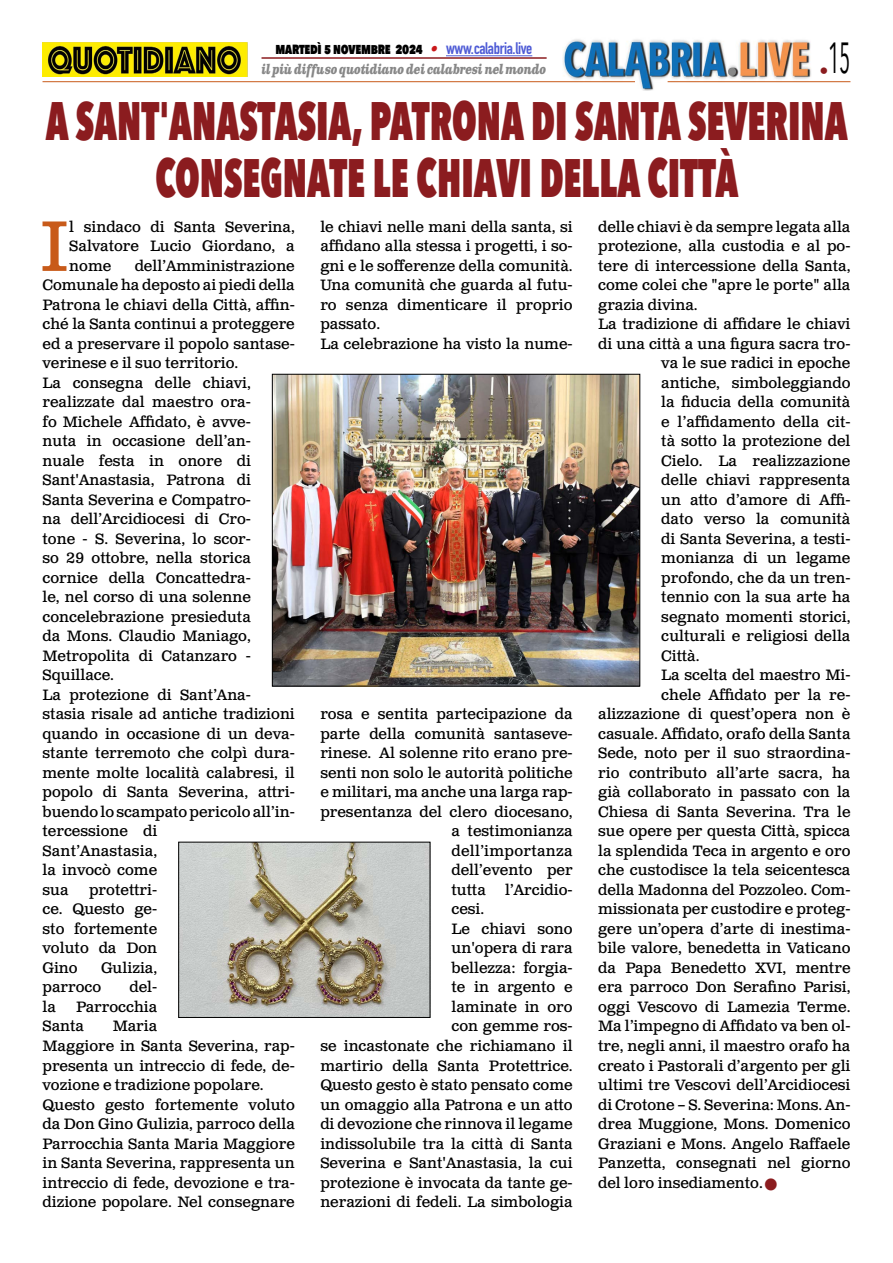
<style>
.page{position:relative;width:893px;height:1263px;background:#fff}
.page>*{position:absolute;margin:0;border:0;box-sizing:border-box;transform-origin:0 0}
.t1{font:71.25px "Clarendon Text Pro";color:#c85a19}
.t2{font:800 54px/57px "Avenir Next Condensed";color:#8b1c1f;text-align:center;scale:.71 1}
.t3{font:43.5px "Avenir Next Condensed";color:#000;scale:.55 1}
.t4{font:15px/19.5px "Clarendon Text Pro";color:#000}
.t5{font:800 15px "Avenir Next Condensed";letter-spacing:-.02em;color:#000;scale:.9 1}
.t6{font:15px "Clarendon Text Pro";letter-spacing:.02em;color:#000}
.t7{font:italic 700 13.5px "Clarendon Text Pro";letter-spacing:-.04em;color:#878787;scale:.79 1}
.s1{font-family:"Clarendon Text Pro";font-weight:700;font-style:italic;color:#ca181a}
.s2{font-family:"DIN Condensed";font-weight:700;font-size:16.5px;color:#4f5cd6}
.s3{color:#8b1c1f}
</style>
<div class="page">
<img style="left:563px;top:39px;width:248px;height:51px">
<hr style="left:43px;top:81px;width:592px;height:1px;background:#c85a19">
<hr style="left:668px;top:81px;width:182px;height:1px;background:#c85a19">
<hr style="left:446px;top:55px;width:86px;height:1px;background:#4f5cd6">
<hr style="left:261px;top:57px;width:286px;height:2px;background:#8b1c1f">
<img style="left:43px;top:42px;width:204px;height:35px">
<img style="left:274px;top:376px;width:364px;height:308px">
<div style="left:272px;top:374px;width:368px;height:312px;border:1px solid #000"></div>
<img style="left:180px;top:844px;width:248px;height:172px">
<div style="left:178px;top:842px;width:252px;height:176px;border:1px solid #000"></div>
<h3 class="t3" style="left:820px;top:20px;width:58px"><sub>•</sub>15</h3>
<p class="t5" style="left:276px;top:39px;width:287px">martedì 5 novembre 2024 <span class="s1">•</span> <span class="s2">www.calabria.live</span></p>
<p class="t7" style="left:261px;top:61px;width:362px">il più diffuso quotidiano dei calabresi nel mondo</p>
<h2 class="t2" style="left:46px;top:92px;width:1131px">A SANT'ANASTASIA, PATRONA DI SANTA SEVERINA<br>CONSEGNATE LE CHIAVI DELLA CITTÀ</h2>
<h1 class="t1" style="left:40px;top:203px;width:31px">I</h1>
<p class="t4" style="left:69px;top:218px;width:227px;text-align:justify">l sindaco di Santa Severina, Salvatore Lucio Giordano, a nome</p>
<p class="t4" style="left:598px;top:218px;width:254px">delle chiavi è da sempre legata alla</p>
<p class="t4" style="left:598px;top:237px;width:254px">protezione, alla custodia e al po-</p>
<p class="t4" style="left:598px;top:257px;width:254px">tere di intercessione della Santa,</p>
<p class="t4" style="left:598px;top:276px;width:254px">come colei che "apre le porte" alla</p>
<p class="t4" style="left:598px;top:296px;width:101px">grazia divina.</p>
<p class="t4" style="left:598px;top:315px;width:254px">La tradizione di affidare le chiavi</p>
<p class="t4" style="left:598px;top:335px;width:254px">di una città a una figura sacra tro-</p>
<p class="t4" style="left:661px;top:354px;width:191px">va le sue radici in epoche</p>
<p class="t4" style="left:661px;top:374px;width:191px">antiche, simboleggiando</p>
<p class="t4" style="left:661px;top:393px;width:191px">la fiducia della comunità</p>
<p class="t4" style="left:661px;top:413px;width:191px">e l’affidamento della cit-</p>
<p class="t4" style="left:661px;top:432px;width:191px">tà sotto la protezione del</p>
<p class="t4" style="left:661px;top:452px;width:191px">Cielo. La realizzazione</p>
<p class="t4" style="left:661px;top:471px;width:191px">delle chiavi rappresenta</p>
<p class="t4" style="left:661px;top:491px;width:191px">un atto d’amore di Affi-</p>
<p class="t4" style="left:661px;top:510px;width:191px">dato verso la comunità</p>
<p class="t4" style="left:661px;top:530px;width:191px">di Santa Severina, a testi-</p>
<p class="t4" style="left:661px;top:549px;width:191px">monianza di un legame</p>
<p class="t4" style="left:661px;top:569px;width:191px">profondo, che da un tren-</p>
<p class="t4" style="left:661px;top:588px;width:191px">tennio con la sua arte ha</p>
<p class="t4" style="left:661px;top:608px;width:191px">segnato momenti storici,</p>
<p class="t4" style="left:661px;top:627px;width:191px">culturali e religiosi della</p>
<p class="t4" style="left:661px;top:647px;width:40px">Città.</p>
<p class="t4" style="left:661px;top:666px;width:191px">La scelta del maestro Mi-</p>
<p class="t4" style="left:661px;top:686px;width:191px">chele Affidato per la re-</p>
<p class="t4" style="left:598px;top:705px;width:254px">alizzazione di quest’opera non è</p>
<p class="t4" style="left:598px;top:725px;width:254px">casuale. Affidato, orafo della Santa</p>
<p class="t4" style="left:598px;top:744px;width:254px">Sede, noto per il suo straordina-</p>
<p class="t4" style="left:598px;top:764px;width:254px">rio contributo all’arte sacra, ha</p>
<p class="t4" style="left:598px;top:783px;width:254px">già collaborato in passato con la</p>
<p class="t4" style="left:598px;top:803px;width:254px">Chiesa di Santa Severina. Tra le</p>
<p class="t4" style="left:598px;top:822px;width:254px">sue opere per questa Città, spicca</p>
<p class="t4" style="left:598px;top:842px;width:254px">la splendida Teca in argento e oro</p>
<p class="t4" style="left:598px;top:861px;width:254px">che custodisce la tela seicentesca</p>
<p class="t4" style="left:598px;top:881px;width:254px">della Madonna del Pozzoleo. Com-</p>
<p class="t4" style="left:598px;top:900px;width:254px">missionata per custodire e proteg-</p>
<p class="t4" style="left:598px;top:920px;width:254px">gere un’opera d’arte di inestima-</p>
<p class="t4" style="left:598px;top:939px;width:254px">bile valore, benedetta in Vaticano</p>
<p class="t4" style="left:598px;top:959px;width:254px">da Papa Benedetto XVI, mentre</p>
<p class="t4" style="left:598px;top:978px;width:254px">era parroco Don Serafino Parisi,</p>
<p class="t4" style="left:598px;top:998px;width:254px">oggi Vescovo di Lamezia Terme.</p>
<p class="t4" style="left:598px;top:1017px;width:254px">Ma l’impegno di Affidato va ben ol-</p>
<p class="t4" style="left:598px;top:1037px;width:254px">tre, negli anni, il maestro orafo ha</p>
<p class="t4" style="left:598px;top:1056px;width:254px">creato i Pastorali d’argento per gli</p>
<p class="t4" style="left:598px;top:1076px;width:254px">ultimi tre Vescovi dell’Arcidiocesi</p>
<p class="t4" style="left:598px;top:1095px;width:254px">di Crotone – S. Severina: Mons. An-</p>
<p class="t4" style="left:598px;top:1115px;width:254px">drea Muggione, Mons. Domenico</p>
<p class="t4" style="left:598px;top:1134px;width:254px">Graziani e Mons. Angelo Raffaele</p>
<p class="t4" style="left:598px;top:1154px;width:254px">Panzetta, consegnati nel giorno</p>
<p class="t4" style="left:598px;top:1173px;width:180px">del loro insediamento. <span class="s3">■</span></p>
<p class="t4" style="left:320px;top:218px;width:254px">le chiavi nelle mani della santa, si affidano alla stessa i progetti, i so&shy;gni e le sofferenze della comunità.<br>Una comunità che guarda al futu&shy;ro senza dimenticare il proprio passato.<br>La celebrazione ha visto la nume-</p>
<p class="t4" style="left:43px;top:257px;width:254px;text-indent:92px">dell’Amministrazione<br>Comunale ha deposto ai piedi della<br>Patrona le chiavi della Città, affin&shy;ché la Santa continui a proteggere ed a preservare il popolo santase&shy;verinese e il suo territorio.<br>La consegna delle chiavi, realizzate dal maestro ora-<br>fo Michele Affidato, è avve-<br>nuta in occasione dell’an&shy;nuale festa in onore di<br>Sant'Anastasia, Patrona di<br>Santa Severina e Compatro-<br>na dell’Arcidiocesi di Cro-<br>tone - S. Severina, lo scor-<br>so 29 ottobre, nella storica cornice della Concattedra-<br>le, nel corso di una solenne concelebrazione presieduta<br>da Mons. Claudio Maniago,<br>Metropolita di Catanzaro -<br>Squillace.<br>La protezione di Sant’Ana&shy;stasia risale ad antiche tradizioni quando in occasione di un deva&shy;stante terremoto che colpì dura&shy;mente molte località calabresi, il popolo di Santa Severina, attri&shy;buendo lo scampato pericolo all’in&shy;tercessione di<br>Sant’Anastasia,<br>la invocò come<br>sua</p>
<p class="t4" style="left:320px;top:705px;width:254px">rosa e sentita partecipazione da</p>
<p class="t4" style="left:320px;top:725px;width:254px">parte della comunità santaseve-</p>
<p class="t4" style="left:320px;top:744px;width:254px">rinese. Al solenne rito erano pre-</p>
<p class="t4" style="left:320px;top:764px;width:254px">senti non solo le autorità politiche</p>
<p class="t4" style="left:320px;top:783px;width:254px">e militari, ma anche una larga rap-</p>
<p class="t4" style="left:320px;top:803px;width:254px">presentanza del clero diocesano,</p>
<p class="t4" style="left:451px;top:822px;width:123px">a testimonianza</p>
<p class="t6" style="left:451px;top:842px;width:123px">dell’importanza</p>
<p class="t4" style="left:451px;top:861px;width:123px">dell’evento per</p>
<p class="t4" style="left:451px;top:881px;width:36px">tutta</p>
<p class="t4" style="left:505px;top:881px;width:69px">l’Arcidio-</p>
<p class="t4" style="left:451px;top:900px;width:34px">cesi.</p>
<p class="t4" style="left:451px;top:920px;width:123px">Le chiavi sono</p>
<p class="t4" style="left:451px;top:939px;width:123px">un'opera di rara</p>
<p class="t4" style="left:451px;top:959px;width:123px">bellezza: forgia-</p>
<p class="t4" style="left:451px;top:978px;width:123px">te in argento e</p>
<p class="t4" style="left:451px;top:998px;width:123px">laminate in oro</p>
<p class="t4" style="left:451px;top:1017px;width:123px">con gemme ros-</p>
<p class="t4" style="left:320px;top:1037px;width:254px">se incastonate che richiamano il</p>
<p class="t4" style="left:320px;top:1056px;width:254px">martirio della Santa Protettrice.</p>
<p class="t4" style="left:320px;top:1076px;width:254px">Questo gesto è stato pensato come</p>
<p class="t4" style="left:320px;top:1095px;width:254px">un omaggio alla Patrona e un atto</p>
<p class="t4" style="left:320px;top:1115px;width:254px">di devozione che rinnova il legame</p>
<p class="t4" style="left:320px;top:1134px;width:254px">indissolubile tra la città di Santa</p>
<p class="t4" style="left:320px;top:1154px;width:254px">Severina e Sant'Anastasia, la cui</p>
<p class="t4" style="left:320px;top:1173px;width:254px">protezione è invocata da tante ge-</p>
<p class="t4" style="left:320px;top:1193px;width:254px">nerazioni di fedeli. La simbologia</p>
<p class="t4" style="left:43px;top:881px;width:116px;text-align:justify;text-indent:47px">protettri&shy;ce. Questo ge&shy;sto fortemente voluto da Don Gino</p>
<p class="t4" style="left:43px;top:959px;width:116px;text-indent:59px">Gulizia, parroco</p>
<p class="t4" style="left:129px;top:978px;width:29px">del-</p>
<p class="t4" style="left:43px;top:998px;width:15px">la</p>
<p class="t4" style="left:43px;top:998px;width:116px;text-indent:33px">Parrocchia<br>Santa</p>
<p class="t4" style="left:43px;top:1017px;width:254px;text-indent:70px">Maria<br>Maggiore in Santa Severina, rap&shy;presenta un intreccio di fede, de&shy;vozione e tradizione popolare.<br>Questo gesto fortemente voluto da Don Gino Gulizia, parroco della<br>Parrocchia Santa Maria Maggiore in Santa Severina, rappresenta un intreccio di fede, devozione e tra&shy;dizione popolare. Nel consegnare</p>
</div>
